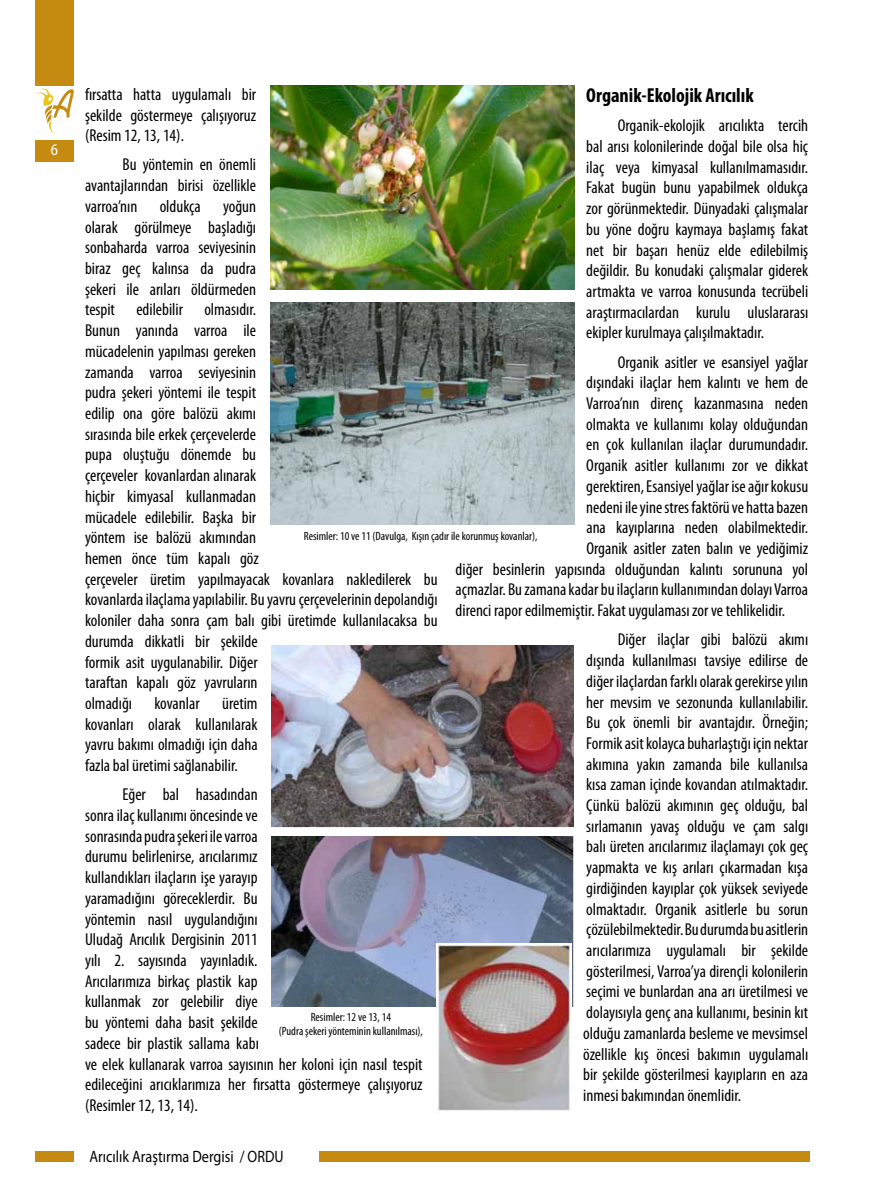
<style>
.page{position:relative;width:872px;height:1204px;background:#fff}
.page>*{position:absolute;margin:0;border:0;box-sizing:border-box;transform-origin:0 0}
.t1{font:700 condensed 20.25px "Myriad Pro";color:#000}
.t2{font:condensed 17.25px/20.7px "Myriad Pro";color:#000;text-align:justify}
.t3{font:16.5px "Myriad Pro";color:#000;scale:.86 1}
.t4{font:16.5px "Myriad Pro";color:#fff;scale:.86 1}
.t5{font:condensed 12px/14.4px "Myriad Pro";color:#000;text-align:center}
</style>
<div class="page">
<div style="left:319px;top:1151px;width:490px;height:10px;background:#c58a10"></div>
<svg style="left:36px;top:88px;width:38px;height:47px"></svg>
<div style="left:36px;top:0;width:38px;height:85px;background:#c58a10"></div>
<div style="left:36px;top:140px;width:38px;height:22px;background:#c58a10"></div>
<div style="left:36px;top:1151px;width:38px;height:10px;background:#c58a10"></div>
<img style="left:270px;top:85px;width:305px;height:205px">
<img style="left:270px;top:302px;width:305px;height:222px">
<img style="left:271px;top:645px;width:303px;height:182px">
<img style="left:271px;top:836px;width:303px;height:170px">
<img style="left:436px;top:943px;width:135px;height:168px">
<p class="t4" style="left:51px;top:140px;width:10px">6</p>
<p class="t2" style="left:85px;top:83px;width:173px">fırsatta hatta uygulamalı bir şekilde göstermeye çalışıyoruz (Resim 12, 13, 14).</p>
<p class="t2" style="left:85px;top:154px;width:173px;text-indent:38px">Bu yöntemin en önemli avantajlarından birisi özellikle varroa’nın</p>
<p class="t1" style="left:586px;top:83px;width:169px">Organik-Ekolojik Arıcılık</p>
<p class="t2" style="left:586px;top:115px;width:223px;text-indent:31px">Organik-ekolojik arıcılıkta tercih bal arısı kolonilerinde doğal bile olsa hiç ilaç veya kimyasal kullanılmamasıdır.<br>Fakat bugün bunu yapabilmek oldukça zor görünmektedir. Dünyadaki çalışmalar bu yöne doğru kaymaya başlamış fakat net bir başarı henüz elde edilebilmiş değildir. Bu konudaki çalışmalar giderek artmakta ve varroa konusunda tecrübeli araştırmacılardan kurulu uluslararası ekipler kurulmaya çalışılmaktadır.</p>
<p class="t2" style="left:617px;top:351px;width:192px">Organik asitler ve esansiyel yağlar</p>
<p class="t2" style="left:586px;top:372px;width:223px">dışındaki ilaçlar hem kalıntı ve hem de</p>
<p class="t2" style="left:586px;top:393px;width:223px">Varroa’nın direnç kazanmasına neden</p>
<p class="t2" style="left:586px;top:413px;width:223px">olmakta ve kullanımı kolay olduğundan</p>
<p class="t2" style="left:586px;top:434px;width:223px">en çok kullanılan ilaçlar durumundadır.</p>
<p class="t2" style="left:586px;top:455px;width:223px">Organik asitler kullanımı zor ve dikkat</p>
<p class="t2" style="left:586px;top:475px;width:223px">gerektiren, Esansiyel yağlar ise ağır kokusu</p>
<p class="t2" style="left:586px;top:496px;width:223px">nedeni ile yine stres faktörü ve hatta bazen</p>
<p class="t2" style="left:586px;top:517px;width:223px">ana kayıplarına neden olabilmektedir.</p>
<p class="t2" style="left:586px;top:537px;width:223px">Organik asitler zaten balın ve yediğimiz</p>
<p class="t2" style="left:455px;top:558px;width:354px">diğer besinlerin yapısında olduğundan kalıntı sorununa yol</p>
<p class="t2" style="left:455px;top:579px;width:354px">açmazlar. Bu zamana kadar bu ilaçların kullanımından dolayı Varroa</p>
<p class="t2" style="left:455px;top:600px;width:331px">direnci rapor edilmemiştir. Fakat uygulaması zor ve tehlikelidir.</p>
<p class="t2" style="left:583px;top:629px;width:226px;text-indent:34px">Diğer ilaçlar gibi balözü akımı dışında kullanılması tavsiye edilirse de diğer ilaçlardan farklı olarak gerekirse yılın her mevsim ve sezonunda kullanılabilir.<br>Bu çok önemli bir avantajdır. Örneğin; Formik asit kolayca buharlaştığı için nektar akımına yakın zamanda bile kullanılsa kısa zaman içinde kovandan atılmaktadır.<br>Çünkü balözü akımının geç olduğu, bal sırlamanın yavaş olduğu ve çam salgı balı üreten arıcılarımız ilaçlamayı çok geç yapmakta ve kış arıları çıkarmadan kışa girdiğinden kayıplar çok yüksek seviyede olmaktadır. Organik asitlerle bu sorun çözülebilmektedir. Bu durumda bu asitlerin arıcılarımıza uygulamalı bir şekilde gösterilmesi, Varroa’ya dirençli kolonilerin seçimi ve bunlardan ana arı üretilmesi ve dolayısıyla genç ana kullanımı, besinin kıt olduğu zamanlarda besleme ve mevsimsel özellikle kış öncesi bakımın uygulamalı bir şekilde gösterilmesi kayıpların en aza inmesi bakımından önemlidir.</p>
<p class="t2" style="left:160px;top:195px;width:43px">oldukça</p>
<p class="t2" style="left:85px;top:195px;width:354px;text-align:left;text-indent:138px">yoğun<br>olarak görülmeye başladığı<br>sonbaharda varroa seviyesinin<br>biraz geç kalınsa da pudra<br>şekeri ile arıları öldürmeden<br>tespit edilebilir olmasıdır.<br>Bunun yanında varroa ile<br>mücadelenin yapılması gereken<br>zamanda varroa seviyesinin<br>pudra şekeri yöntemi ile tespit<br>edilip ona göre balözü akımı<br>sırasında bile erkek çerçevelerde<br>pupa oluştuğu dönemde bu<br>çerçeveler kovanlardan alınarak<br>hiçbir kimyasal kullanmadan<br>mücadele edilebilir. Başka bir<br>yöntem ise balözü akımından<br>hemen önce tüm kapalı göz<br>çerçeveler üretim yapılmayacak kovanlara nakledilerek bu kovanlarda ilaçlama yapılabilir. Bu yavru çerçevelerinin depolandığı koloniler daha sonra çam balı gibi üretimde kullanılacaksa bu durumda dikkatli bir şekilde<br>formik asit uygulanabilir. Diğer<br>taraftan kapalı göz yavruların<br>olmadığı</p>
<p class="t5" style="left:304px;top:528px;width:235px">Resimler: 10 ve 11 (Davulga, Kışın çadır ile korunmuş kovanlar),</p>
<p class="t2" style="left:154px;top:692px;width:47px">kovanlar</p>
<p class="t2" style="left:85px;top:692px;width:174px;text-indent:137px">üretim kovanları olarak kullanılarak yavru bakımı olmadığı için daha fazla bal üretimi sağlanabilir.</p>
<p class="t2" style="left:85px;top:784px;width:339px;text-align:left;text-indent:38px">Eğer bal hasadından<br>sonra ilaç kullanımı öncesinde ve<br>sonrasında pudra şekeri ile varroa<br>durumu belirlenirse, arıcılarımız<br>kullandıkları ilaçların işe yarayıp<br>yaramadığını göreceklerdir. Bu<br>yöntemin nasıl uygulandığını<br>Uludağ Arıcılık Dergisinin 2011<br>yılı 2. sayısında yayınladık.<br>Arıcılarımıza birkaç plastik kap<br>kullanmak zor gelebilir diye<br>bu yöntemi daha basit şekilde<br>sadece bir plastik sallama kabı<br>ve elek kullanarak varroa sayısının her koloni için nasıl tespit edileceğini arıcıklarımıza her fırsatta göstermeye çalışıyoruz (Resimler 12, 13, 14).</p>
<p class="t5" style="left:279px;top:1009px;width:146px">Resimler: 12 ve 13, 14<br>(Pudra şekeri yönteminin kullanılması),</p>
<p class="t3" style="left:90px;top:1146px;width:227px">Arıcılık Araştırma Dergisi / ORDU</p>
</div>
